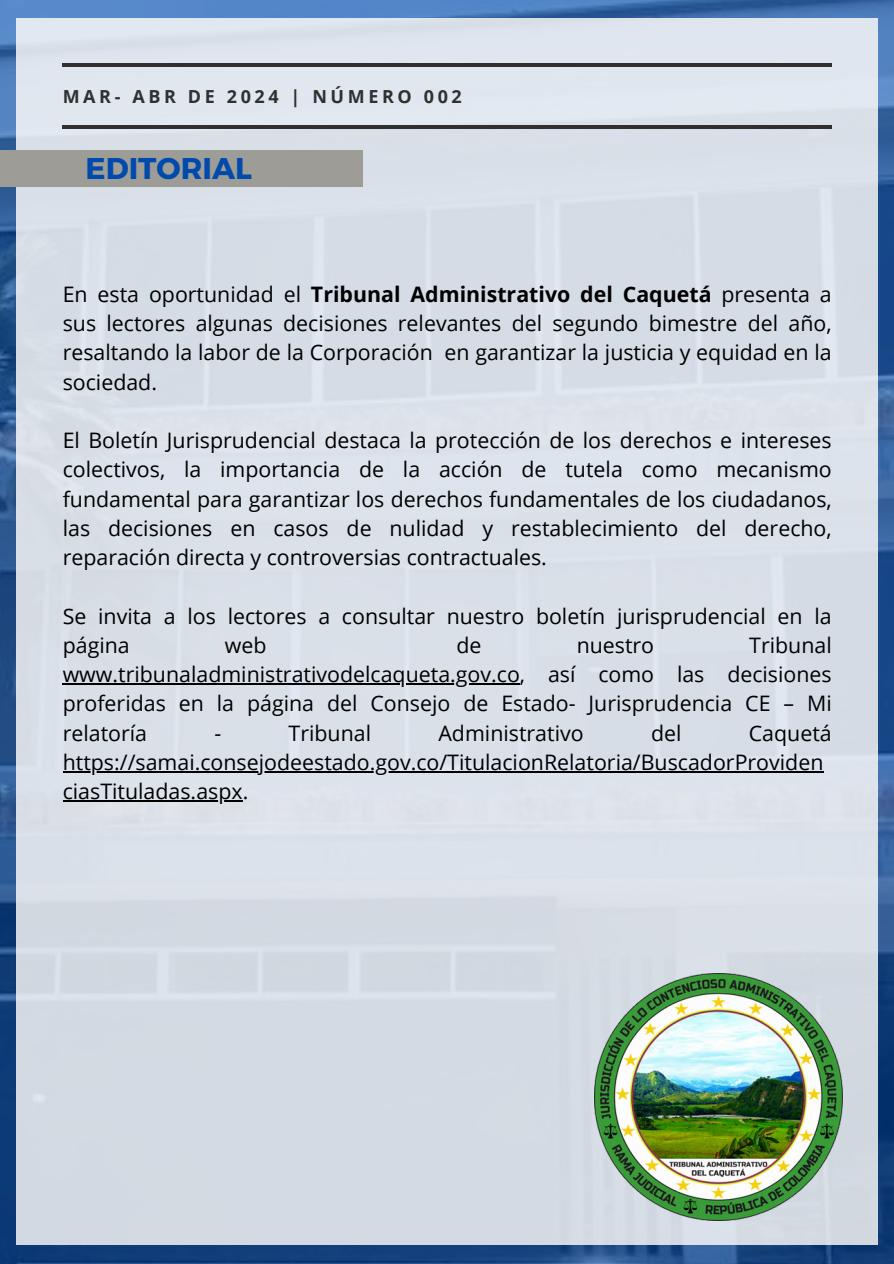
<style>
.page{position:relative;width:894px;height:1264px;background:#fff}
.page>*{position:absolute;margin:0;border:0;box-sizing:border-box;transform-origin:0 0}
.t1{font:700 30px "Montserrat";color:#004aad}
.t2{font:21.3px/29.2px "Open Sans";color:#000;text-align:justify}
.t3{font:700 18px "Open Sans";letter-spacing:.2em;color:#303030}
.s1{font-weight:700}
</style>
<div class="page">
<img style="left:0;top:0;width:893px;height:1263px">
<div style="left:17px;top:18px;width:859px;height:1226px;background:#d9dfe8"></div>
<hr style="left:63px;top:125px;width:768px;height:3px;background:#303030">
<hr style="left:63px;top:64px;width:768px;height:3px;background:#303030">
<div style="left:0;top:151px;width:362px;height:36px;background:#9d9c97"></div>
<img style="left:594px;top:973px;width:248px;height:247px">
<hr style="left:63px;top:683px;width:457px;height:1px;background:#000">
<hr style="left:63px;top:771px;width:760px;height:1px;background:#000">
<hr style="left:63px;top:800px;width:179px;height:1px;background:#000">
<p class="t3" style="left:63px;top:83px;width:400px">MAR- ABR DE 2024 | NÚMERO 002</p>
<p class="t1" style="left:85px;top:149px;width:168px">EDITORIAL</p>
<p class="t2" style="left:63px;top:279px;width:770px">En esta oportunidad el <span class="s1">Tribunal Administrativo del Caquetá</span> presenta a sus lectores algunas decisiones relevantes del segundo bimestre del año, resaltando la labor de la Corporación en garantizar la justicia y equidad en la sociedad.</p>
<h2 class="t2" style="left:63px;top:425px;width:770px">El Boletín Jurisprudencial destaca la protección de los derechos e intereses colectivos, la importancia de la acción de tutela como mecanismo fundamental para garantizar los derechos fundamentales de los ciudadanos, las decisiones en casos de nulidad y restablecimiento del derecho, reparación directa y controversias contractuales.</h2>
<h2 class="t2" style="left:63px;top:600px;width:770px">Se invita a los lectores a consultar nuestro boletín jurisprudencial en la página</h2>
<h2 class="t2" style="left:225px;top:630px;width:43px">web</h2>
<h2 class="t2" style="left:456px;top:630px;width:27px">de</h2>
<h2 class="t2" style="left:576px;top:630px;width:79px">nuestro</h2>
<h2 class="t2" style="left:749px;top:630px;width:84px">Tribunal</h2>
<h2 class="t2" style="left:63px;top:659px;width:770px">www.tribunaladministrativodelcaqueta.gov.co, así como las decisiones proferidas en la página del Consejo de Estado- Jurisprudencia CE – Mi relatoría</h2>
<h2 class="t2" style="left:214px;top:717px;width:8px">-</h2>
<h2 class="t2" style="left:288px;top:717px;width:84px">Tribunal</h2>
<h2 class="t2" style="left:438px;top:717px;width:147px">Administrativo</h2>
<h2 class="t2" style="left:650px;top:717px;width:32px">del</h2>
<h2 class="t2" style="left:748px;top:717px;width:84px">Caquetá</h2>
<p class="t2" style="left:63px;top:747px;width:762px">https://samai.consejodeestado.gov.co/TitulacionRelatoria/BuscadorProviden</p>
<h1 class="t2" style="left:63px;top:776px;width:187px">ciasTituladas.aspx.</h1>
</div>
